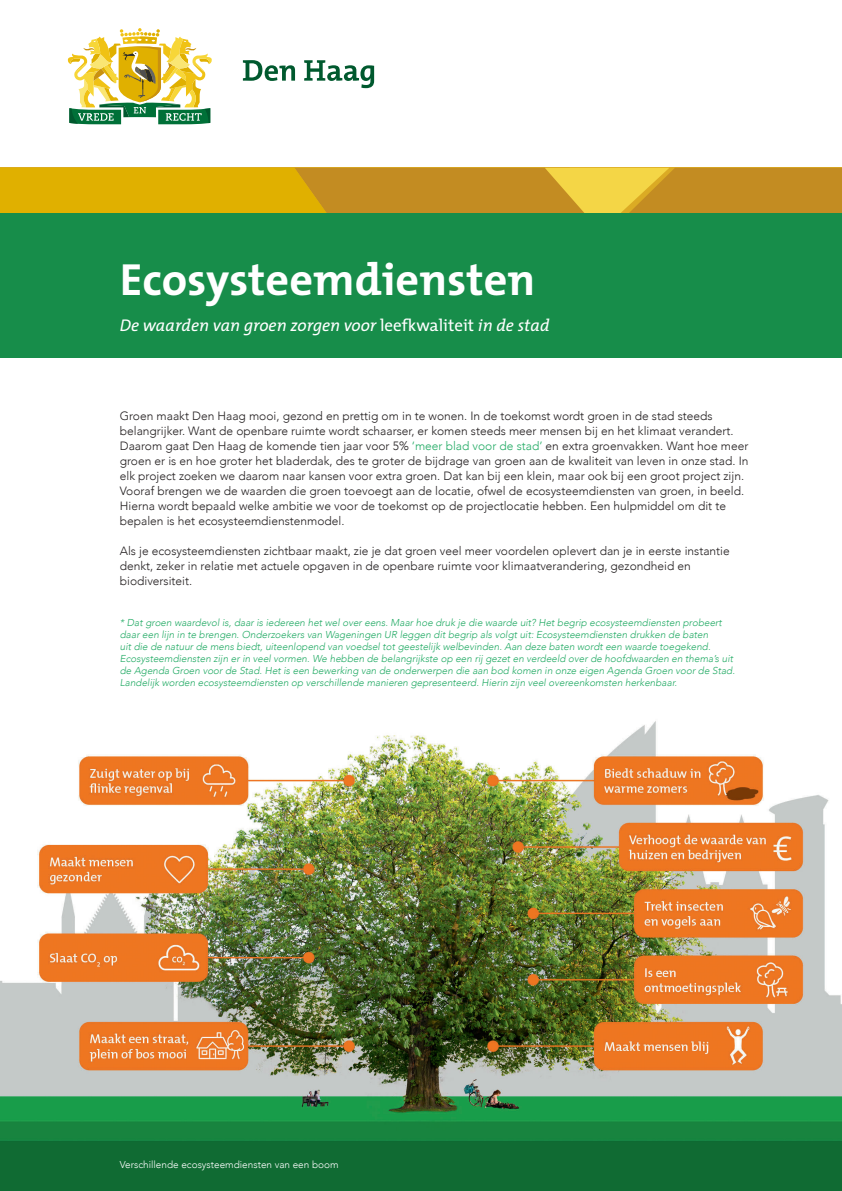
<style>
.page{position:relative;width:842px;height:1191px;background:#fff}
.page>*{position:absolute;margin:0;border:0;box-sizing:border-box;transform-origin:0 0}
.t1{font:700 45.3px "The Mix";color:#fff}
.t2{font:italic 17px "The Mix";color:#fff}
.Broodtekst{font:300 12px/15px "Avenir";color:#231f20}
.Broodtekst-2{font:italic 300 10px/12px "Avenir";color:#23ab65}
.Broodtekst-3{font:300 10px "Avenir";color:#fff}
.s1{font-style:normal}
.s2{color:#23ab65}
</style>
<div class="page">
<div style="left:364px;top:168px;width:478px;height:46px;background:#c38c22"></div>
<svg style="left:0;top:168px;width:364px;height:46px;fill:#e0b000"></svg>
<svg style="left:545px;top:168px;width:124px;height:46px"></svg>
<svg style="left:243px;top:60px;width:131px;height:28px"></svg>
<svg style="left:67px;top:28px;width:145px;height:96px"></svg>
<div style="left:0;top:214px;width:842px;height:144px;background:#178d4a"></div>
<img style="left:0;top:721px;width:842px;height:469px">
<p class="t1" style="left:120px;top:242px;width:417px">Ecosysteemdiensten</p>
<p class="t2" style="left:120px;top:311px;width:431px">De waarden van groen zorgen voor <span class="s1">leefkwaliteit</span> in de stad</p>
<p class="Broodtekst" style="left:120px;top:408px;width:630px">Groen maakt Den Haag mooi, gezond en prettig om in te wonen. In de toekomst wordt groen in de stad steeds belangrijker. Want de openbare ruimte wordt schaarser, er komen steeds meer mensen bij en het klimaat verandert.<br>Daarom gaat Den Haag de komende tien jaar voor 5% <span class="s2">‘meer blad voor de stad’</span> en extra groenvakken. Want hoe meer groen er is en hoe groter het bladerdak, des te groter de bijdrage van groen aan de kwaliteit van leven in onze stad. In elk project zoeken we daarom naar kansen voor extra groen. Dat kan bij een klein, maar ook bij een groot project zijn.<br>Vooraf brengen we de waarden die groen toevoegt aan de locatie, ofwel de ecosysteemdiensten van groen, in beeld.<br>Hierna wordt bepaald welke ambitie we voor de toekomst op de projectlocatie hebben. Een hulpmiddel om dit te bepalen is het ecosysteemdienstenmodel.</p>
<p class="Broodtekst" style="left:120px;top:543px;width:611px">Als je ecosysteemdiensten zichtbaar maakt, zie je dat groen veel meer voordelen oplevert dan je in eerste instantie denkt, zeker in relatie met actuele opgaven in de openbare ruimte voor klimaatverandering, gezondheid en biodiversiteit.</p>
<p class="Broodtekst-2" style="left:120px;top:617px;width:617px">* Dat groen waardevol is, daar is iedereen het wel over eens. Maar hoe druk je die waarde uit? Het begrip ecosysteemdiensten probeert daar een lijn in te brengen. Onderzoekers van Wageningen UR leggen dit begrip als volgt uit: Ecosysteemdiensten drukken de baten<br>uit die de natuur de mens biedt, uiteenlopend van voedsel tot geestelijk welbevinden. Aan deze baten wordt een waarde toegekend.<br>Ecosysteemdiensten zijn er in veel vormen. We hebben de belangrijkste op een rij gezet en verdeeld over de hoofdwaarden en thema’s uit de Agenda Groen voor de Stad. Het is een bewerking van de onderwerpen die aan bod komen in onze eigen Agenda Groen voor de Stad.<br>Landelijk worden ecosysteemdiensten op verschillende manieren gepresenteerd. Hierin zijn veel overeenkomsten herkenbaar.</p>
<p class="Broodtekst-3" style="left:120px;top:1159px;width:220px">Verschillende ecosysteemdiensten van een boom</p>
</div>
